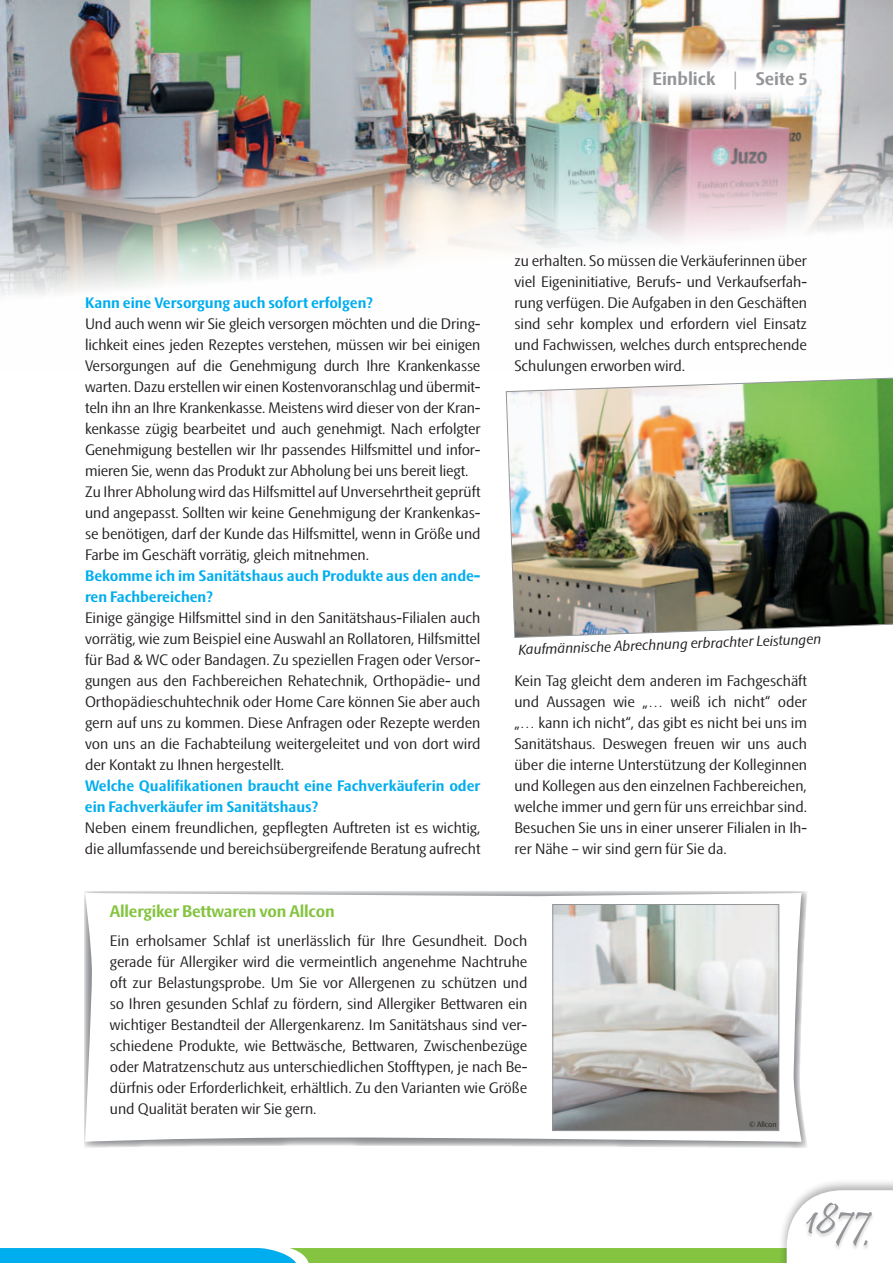
<style>
.page{position:relative;width:893px;height:1263px;background:#fff}
.page>*{position:absolute;margin:0;border:0;box-sizing:border-box;transform-origin:0 0}
.t1{font:700 18px "Skoda Sans";color:#939598}
.t2{font:700 16.5px "Skoda Sans";letter-spacing:-.01em;color:#84c440}
.t3{font:15px/21px "Skoda Sans";color:#231f20;text-align:justify}
.t4{font:700 15px/21px "Skoda Sans";color:#00aeef}
.t5{font:italic 14.25px "Skoda Sans";color:#231f20}
.t6{font:7.5px "Skoda Sans";color:#231f20}
.s1{font-weight:400}
</style>
<div class="page">
<img style="left:0;top:0;width:893px;height:295px">
<svg style="left:84px;top:891px;width:723px;height:257px"></svg>
<svg style="left:85px;top:893px;width:716px;height:249px"></svg>
<div style="left:778px;top:1178px;width:115px;height:85px;background:#231f20;opacity:.35"></div>
<svg style="left:0;top:1190px;width:893px;height:73px"></svg>
<img style="left:505px;top:377px;width:388px;height:261px">
<img style="left:554px;top:906px;width:223px;height:223px">
<div style="left:552px;top:904px;width:227px;height:227px;border:1px solid #939598"></div>
<img style="left:629px;top:53px;width:196px;height:58px">
<p class="t1" style="left:652px;top:68px;width:157px">Einblick <span class="s1">|</span> Seite 5</p>
<p class="t4" style="left:85px;top:292px;width:289px">Kann eine Versorgung auch sofort erfolgen?</p>
<p class="t3" style="left:85px;top:314px;width:397px;text-align:left">Und auch wenn wir Sie gleich versorgen möchten und die Dring&shy;lichkeit eines jeden Rezeptes verstehen, müssen wir bei einigen Versorgungen auf die Genehmigung durch Ihre Krankenkasse warten. Dazu erstellen wir einen Kostenvoranschlag und übermit&shy;teln ihn an Ihre Krankenkasse. Meistens wird dieser von der Kran&shy;kenkasse zügig bearbeitet und auch genehmigt. Nach erfolgter Genehmigung bestellen wir Ihr passendes Hilfsmittel und infor&shy;mieren Sie, wenn das Produkt zur Abholung bei uns bereit liegt.<br>Zu Ihrer Abholung wird das Hilfsmittel auf Unversehrtheit geprüft und angepasst. Sollten wir keine Genehmigung der Krankenkas&shy;se benötigen, darf der Kunde das Hilfsmittel, wenn in Größe und Farbe im Geschäft vorrätig, gleich mitnehmen.</p>
<p class="t4" style="left:85px;top:565px;width:397px">Bekomme ich im Sanitätshaus auch Produkte aus den ande&shy;ren Fachbereichen?</p>
<p class="t3" style="left:85px;top:608px;width:397px">Einige gängige Hilfsmittel sind in den Sanitätshaus-Filialen auch vorrätig, wie zum Beispiel eine Auswahl an Rollatoren, Hilfsmittel für Bad &amp; WC oder Bandagen. Zu speziellen Fragen oder Versor&shy;gungen aus den Fachbereichen Rehatechnik, Orthopädie- und Orthopädieschuhtechnik oder Home Care können Sie aber auch gern auf uns zu kommen. Diese Anfragen oder Rezepte werden von uns an die Fachabteilung weitergeleitet und von dort wird der Kontakt zu Ihnen hergestellt.</p>
<p class="t4" style="left:85px;top:775px;width:397px">Welche Qualifikationen braucht eine Fachverkäuferin oder ein Fachverkäufer im Sanitätshaus?</p>
<p class="t3" style="left:85px;top:818px;width:397px">Neben einem freundlichen, gepflegten Auftreten ist es wichtig, die allumfassende und bereichsübergreifende Beratung aufrecht</p>
<p class="t3" style="left:514px;top:251px;width:294px">zu erhalten. So müssen die Verkäuferinnen über viel Eigeninitiative, Berufs- und Verkaufserfah&shy;rung verfügen. Die Aufgaben in den Geschäften sind sehr komplex und erfordern viel Einsatz und Fachwissen, welches durch entsprechende Schulungen erworben wird.</p>
<p class="t5" style="left:517px;top:642px;width:305px;rotate:-2deg">Kaufmännische Abrechnung erbrachter Leistungen</p>
<p class="t3" style="left:514px;top:671px;width:294px">Kein Tag gleicht dem anderen im Fachgeschäft und Aussagen wie „… weiß ich nicht“ oder „… kann ich nicht“, das gibt es nicht bei uns im Sanitätshaus. Deswegen freuen wir uns auch über die interne Unterstützung der Kolleginnen und Kollegen aus den einzelnen Fachbereichen, welche immer und gern für uns erreichbar sind.<br>Besuchen Sie uns in einer unserer Filialen in Ih&shy;rer Nähe – wir sind gern für Sie da.</p>
<p class="t2" style="left:110px;top:901px;width:226px">Allergiker Bettwaren von Allcon</p>
<p class="t3" style="left:110px;top:931px;width:419px">Ein erholsamer Schlaf ist unerlässlich für Ihre Gesundheit. Doch gerade für Allergiker wird die vermeintlich angenehme Nachtruhe oft zur Belastungsprobe. Um Sie vor Allergenen zu schützen und so Ihren gesunden Schlaf zu fördern, sind Allergiker Bettwaren ein wichtiger Bestandteil der Allergenkarenz. Im Sanitätshaus sind ver&shy;schiedene Produkte, wie Bettwäsche, Bettwaren, Zwischenbezüge oder Matratzenschutz aus unterschiedlichen Stofftypen, je nach Be&shy;dürfnis oder Erforderlichkeit, erhältlich. Zu den Varianten wie Größe und Qualität beraten wir Sie gern.</p>
<p class="t6" style="left:749px;top:1120px;width:29px">© Allcon</p>
</div>
